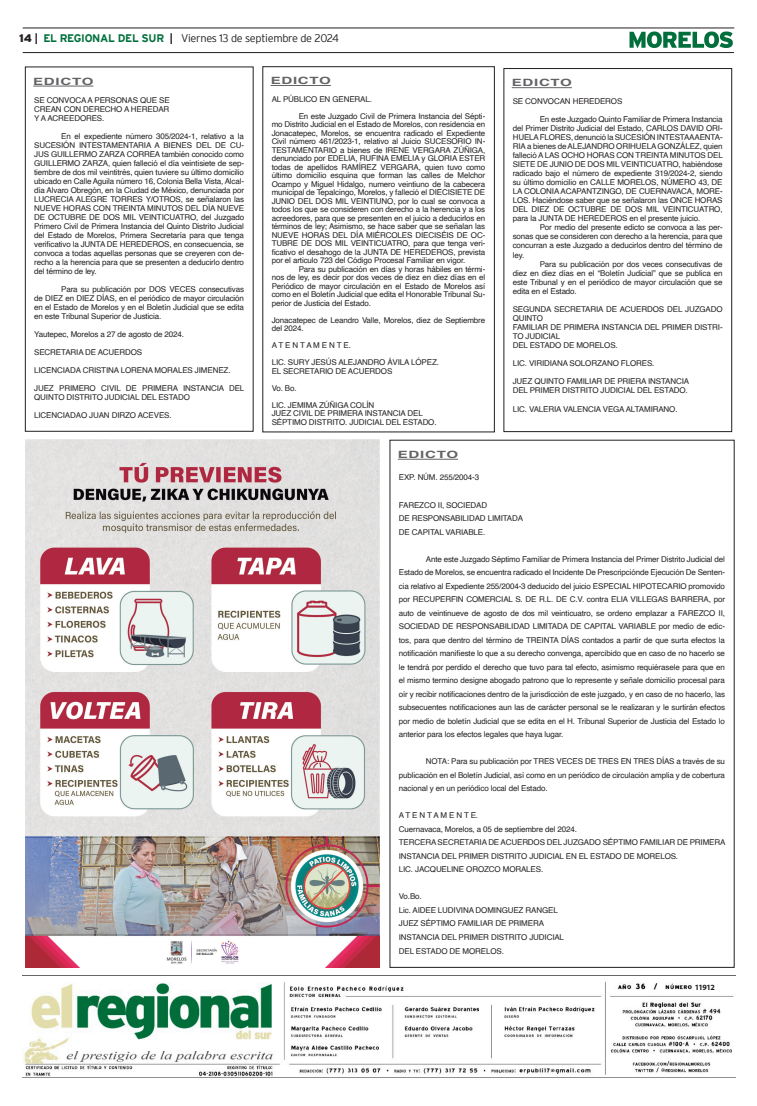
<style>
.page{position:relative;width:757px;height:1106px;background:#fff}
.page>*{position:absolute;margin:0;border:0;box-sizing:border-box;transform-origin:0 0}
.t1{font:300 11px "Interstate";letter-spacing:-.025em;color:#231f20}
.EDICTO{font:700 10px "Helvetica";letter-spacing:.05em;color:#636366;scale:1.5 1}
.Edicto_Txt{font:8px/9px "Helvetica";letter-spacing:-.015em;color:#231f20;text-align:justify}
.Txt_chico{font:700 8px "Myriad Pro";letter-spacing:-.07em;color:#231f20}
.s1{font-weight:900}
.s2{font-weight:700}
.s3{font-weight:700;color:#006f3c}
</style>
<div class="page">
<hr style="left:23px;top:28px;width:711px;height:1px;background:#231f20">
<hr style="left:23px;top:52px;width:711px;height:1px;background:#231f20">
<svg style="left:629px;top:31px;width:104px;height:17px"></svg>
<img style="left:23px;top:975px;width:712px;height:102px">
<hr style="left:512px;top:87px;width:60px;height:1px;background:#636366">
<div style="left:504px;top:68px;width:228px;height:364px;border:1px solid #231f20"></div>
<hr style="left:33px;top:86px;width:60px;height:1px;background:#636366">
<div style="left:25px;top:67px;width:228px;height:364px;border:1px solid #231f20"></div>
<hr style="left:271px;top:85px;width:60px;height:1px;background:#636366">
<hr style="left:398px;top:459px;width:60px;height:1px;background:#636366">
<img style="left:25px;top:440px;width:355px;height:527px">
<h1 class="t1" style="left:19px;top:32px;width:321px"><span class="s1">14</span> <span class="s2">|</span> <span class="s3">EL REGIONAL DEL SUR</span> <span class="s2">|</span> Viernes 13 de septiembre de 2024</h1>
<p class="EDICTO" style="left:33px;top:73px;width:42px">EDICTO</p>
<p class="Edicto_Txt" style="left:34px;top:96px;width:137px">SE CONVOCA A PERSONAS QUE SE</p>
<p class="Edicto_Txt" style="left:34px;top:105px;width:137px">CREAN CON DERECHO A HEREDAR</p>
<p class="Edicto_Txt" style="left:34px;top:114px;width:72px">Y A ACREEDORES.</p>
<p class="Edicto_Txt" style="left:34px;top:132px;width:211px;text-indent:27px">En el expediente número 305/2024-1, relativo a la SUCESIÓN INTESTAMENTARIA A BIENES DEL DE CU-JUS GUILLERMO ZARZA CORREA también conocido como GUILLERMO ZARZA, quien falleció el día veintisiete de sep&shy;tiembre de dos mil veintitrés, quien tuviere su último domicilio ubicado en Calle Aguila número 16, Colonia Bella Vista, Alcal&shy;día Alvaro Obregón, en la Ciudad de México, denunciada por LUCRECIA ALEGRE TORRES Y/OTROS, se señalaron las NUEVE HORAS CON TREINTA MINUTOS DEL DÍA NUEVE DE OCTUBRE DE DOS MIL VEINTICUATRO, del Juzgado Primero Civil de Primera Instancia del Quinto Distrito Judicial del Estado de Morelos, Primera Secretaría para que tenga verificativo la JUNTA DE HEREDEROS, en consecuencia, se convoca a todas aquellas personas que se creyeren con de&shy;recho a la herencia para que se presenten a deducirlo dentro del término de ley.</p>
<p class="Edicto_Txt" style="left:34px;top:285px;width:211px;text-indent:27px">Para su publicación por DOS VECES consecutivas de DIEZ en DIEZ DÍAS, en el periódico de mayor circulación en el Estado de Morelos y en el Boletín Judicial que se edita en este Tribunal Superior de Justicia.</p>
<p class="Edicto_Txt" style="left:34px;top:330px;width:151px">Yautepec, Morelos a 27 de agosto de 2024.</p>
<p class="Edicto_Txt" style="left:34px;top:348px;width:110px">SECRETARIA DE ACUERDOS</p>
<p class="Edicto_Txt" style="left:34px;top:366px;width:198px">LICENCIADA CRISTINA LORENA MORALES JIMENEZ.</p>
<p class="Edicto_Txt" style="left:34px;top:384px;width:212px">JUEZ PRIMERO CIVIL DE PRIMERA INSTANCIA DEL<br>QUINTO DISTRITO JUDICIAL DEL ESTADO</p>
<p class="Edicto_Txt" style="left:34px;top:411px;width:139px">LICENCIADAO JUAN DIRZO ACEVES.</p>
<p class="EDICTO" style="left:271px;top:73px;width:42px">EDICTO</p>
<p class="Edicto_Txt" style="left:272px;top:95px;width:102px">AL PÚBLICO EN GENERAL.</p>
<p class="Edicto_Txt" style="left:272px;top:112px;width:215px;line-height:8.5px;text-indent:27px">En este Juzgado Civil de Primera Instancia del Sépti&shy;mo Distrito Judicial en el Estado de Morelos, con residencia en Jonacatepec, Morelos, se encuentra radicado el Expediente Civil número 461/2023-1, relativo al Juicio SUCESORIO IN-TESTAMENTARIO a bienes de IRENE VERGARA ZÚÑIGA, denunciado por EDELIA, RUFINA EMELIA y GLORIA ESTER todas de apellidos RAMÍREZ VERGARA, quien tuvo como último domicilio esquina que forman las calles de Melchor Ocampo y Miguel Hidalgo, numero veintiuno de la cabecera municipal de Tepalcingo, Morelos, y falleció el DIECISIETE DE JUNIO DEL DOS MIL VEINTIUNO, por lo cual se convoca a todos los que se consideren con derecho a la herencia y a los acreedores, para que se presenten en el juicio a deducirlos en términos de ley; Asimismo, se hace saber que se señalan las NUEVE HORAS DEL DÍA MIÉRCOLES DIECISÉIS DE OC-TUBRE DE DOS MIL VEINTICUATRO, para que tenga veri&shy;ficativo el desahogo de la JUNTA DE HEREDEROS, prevista por el articulo 723 del Código Procesal Familiar en vigor.</p>
<p class="Edicto_Txt" style="left:272px;top:265px;width:215px;line-height:8.5px;text-indent:27px">Para su publicación en días y horas hábiles en térmi&shy;nos de ley, es decir por dos veces de diez en diez días en el Periódico de mayor circulación en el Estado de Morelos así como en el Boletín Judicial que edita el Honorable Tribunal Su&shy;perior de Justicia del Estado.</p>
<p class="Edicto_Txt" style="left:272px;top:316px;width:215px;line-height:8.5px">Jonacatepec de Leandro Valle, Morelos, diez de Septiembre del 2024.</p>
<p class="Edicto_Txt" style="left:272px;top:341px;width:81px">A T E N T A M E N T E.</p>
<p class="Edicto_Txt" style="left:272px;top:358px;width:169px">LIC. SURY JESÚS ALEJANDRO ÁVILA LÓPEZ.</p>
<p class="Edicto_Txt" style="left:272px;top:367px;width:122px">EL SECRETARIO DE ACUERDOS</p>
<p class="Edicto_Txt" style="left:272px;top:384px;width:27px">Vo. Bo.</p>
<p class="Edicto_Txt" style="left:272px;top:401px;width:104px">LIC. JEMIMA ZÚÑIGA COLÍN</p>
<p class="Edicto_Txt" style="left:272px;top:409px;width:153px">JUEZ CIVIL DE PRIMERA INSTANCIA DEL</p>
<p class="Edicto_Txt" style="left:272px;top:418px;width:166px">SÉPTIMO DISTRITO. JUDICIAL DEL ESTADO.</p>
<p class="EDICTO" style="left:398px;top:446px;width:42px">EDICTO</p>
<p class="Edicto_Txt" style="left:399px;top:473px;width:82px">EXP. NÚM. 255/2004-3</p>
<p class="Edicto_Txt" style="left:399px;top:500px;width:90px">FAREZCO II, SOCIEDAD</p>
<p class="Edicto_Txt" style="left:399px;top:514px;width:126px">DE RESPONSABILIDAD LIMITADA</p>
<p class="Edicto_Txt" style="left:399px;top:527px;width:88px">DE CAPITAL VARIABLE.</p>
<p class="Edicto_Txt" style="left:399px;top:552px;width:328px;line-height:13.5px;text-indent:27px">Ante este Juzgado Séptimo Familiar de Primera Instancia del Primer Distrito Judicial del Estado de Morelos, se encuentra radicado el Incidente De Prescripciónde Ejecución De Senten&shy;cia relativo al Expediente 255/2004-3 deducido del juicio ESPECIAL HIPOTECARIO promovido por RECUPERFIN COMERCIAL S. DE R.L. DE C.V. contra ELIA VILLEGAS BARRERA, por auto de veintinueve de agosto de dos mil veinticuatro, se ordeno emplazar a FAREZCO II, SOCIEDAD DE RESPONSABILIDAD LIMITADA DE CAPITAL VARIABLE por medio de edic&shy;tos, para que dentro del término de TREINTA DÍAS contados a partir de que surta efectos la notificación manifieste lo que a su derecho convenga, apercibido que en caso de no hacerlo se le tendrá por perdido el derecho que tuvo para tal efecto, asimismo requiérasele para que en el mismo termino designe abogado patrono que lo represente y señale domicilio procesal para oír y recibir notificaciones dentro de la jurisdicción de este juzgado, y en caso de no hacerlo, las subsecuentes notificaciones aun las de carácter personal se le realizaran y le surtirán efectos por medio de boletín Judicial que se edita en el H. Tribunal Superior de Justicia del Estado lo anterior para los efectos legales que haya lugar.</p>
<p class="Edicto_Txt" style="left:399px;top:754px;width:328px;line-height:13.5px;text-indent:27px">NOTA: Para su publicación por TRES VECES DE TRES EN TRES DÍAS a través de su publicación en el Boletín Judicial, así como en un periódico de circulación amplia y de cobertura nacional y en un periódico local del Estado.</p>
<p class="Edicto_Txt" style="left:399px;top:811px;width:81px">A T E N T A M E N T E.</p>
<p class="Edicto_Txt" style="left:399px;top:824px;width:180px">Cuernavaca, Morelos, a 05 de septiembre del 2024.</p>
<p class="Edicto_Txt" style="left:399px;top:835px;width:328px;line-height:13.5px">TERCERA SECRETARIA DE ACUERDOS DEL JUZGADO SÉPTIMO FAMILIAR DE PRIMERA<br>INSTANCIA DEL PRIMER DISTRITO JUDICIAL EN EL ESTADO DE MORELOS.</p>
<p class="Edicto_Txt" style="left:399px;top:865px;width:146px">LIC. JACQUELINE OROZCO MORALES.</p>
<p class="Edicto_Txt" style="left:399px;top:892px;width:24px">Vo.Bo.</p>
<p class="Edicto_Txt" style="left:399px;top:905px;width:160px">Lic. AIDEE LUDIVINA DOMINGUEZ RANGEL</p>
<p class="Edicto_Txt" style="left:399px;top:919px;width:147px">JUEZ SÉPTIMO FAMILIAR DE PRIMERA</p>
<p class="Edicto_Txt" style="left:399px;top:932px;width:167px">INSTANCIA DEL PRIMER DISTRITO JUDICIAL</p>
<p class="Edicto_Txt" style="left:399px;top:946px;width:107px">DEL ESTADO DE MORELOS.</p>
<p class="EDICTO" style="left:512px;top:75px;width:42px">EDICTO</p>
<p class="Edicto_Txt" style="left:513px;top:97px;width:111px">SE CONVOCAN HEREDEROS</p>
<p class="Edicto_Txt" style="left:513px;top:115px;width:212px;text-indent:27px">En este Juzgado Quinto Familiar de Primera Instancia del Primer Distrito Judicial del Estado, CARLOS DAVID ORI-HUELA FLORES, denunció la SUCESIÓN INTESTAAAENTA-RIA a bienes de ALEJANDRO ORIHUELA GONZÁLEZ, quien falleció A LAS OCHO HORAS CON TREINTA MINUTOS DEL SIETE DE JUNIO DE DOS MIL VEINTICUATRO, habiéndose radicado bajo el número de expediente 319/2024-2, siendo su último domicilio en CALLE MORELOS, NÚMERO 43, DE LA COLONIA ACAPANTZINGO, DE CUERNAVACA, MORE-LOS. Haciéndose saber que se señalaron las ONCE HORAS DEL DIEZ DE OCTUBRE DE DOS MIL VEINTICUATRO, para la JUNTA DE HEREDEROS en el presente juicio.</p>
<p class="Edicto_Txt" style="left:513px;top:223px;width:211px;text-indent:27px">Por medio del presente edicto se convoca a las per&shy;sonas que se consideren con derecho a la herencia, para que concurran a este Juzgado a deducirlos dentro del término de ley.</p>
<p class="Edicto_Txt" style="left:513px;top:259px;width:211px;text-indent:27px">Para su publicación por dos veces consecutivas de diez en diez días en el “Boletín Judicial” que se publica en este Tribunal y en el periódico de mayor circulación que se edita en el Estado.</p>
<p class="Edicto_Txt" style="left:513px;top:304px;width:211px">SEGUNDA SECRETARIA DE ACUERDOS DEL JUZGADO<br>QUINTO</p>
<p class="Edicto_Txt" style="left:513px;top:322px;width:211px">FAMILIAR DE PRIMERA INSTANCIA DEL PRIMER DISTRI-<br>TO JUDICIAL</p>
<p class="Edicto_Txt" style="left:513px;top:340px;width:107px">DEL ESTADO DE MORELOS.</p>
<p class="Edicto_Txt" style="left:513px;top:358px;width:143px">LIC. VIRIDIANA SOLORZANO FLORES.</p>
<p class="Edicto_Txt" style="left:513px;top:376px;width:178px">JUEZ QUINTO FAMILIAR DE PRIERA INSTANCIA</p>
<p class="Edicto_Txt" style="left:513px;top:385px;width:177px">DEL PRIMER DISTRITO JUDICIAL DEL ESTADO.</p>
<p class="Edicto_Txt" style="left:513px;top:405px;width:166px">LIC. VALERIA VALENCIA VEGA ALTAMIRANO.</p>
<p class="Txt_chico" style="left:695px;top:981px;width:21px">11912</p>
</div>
